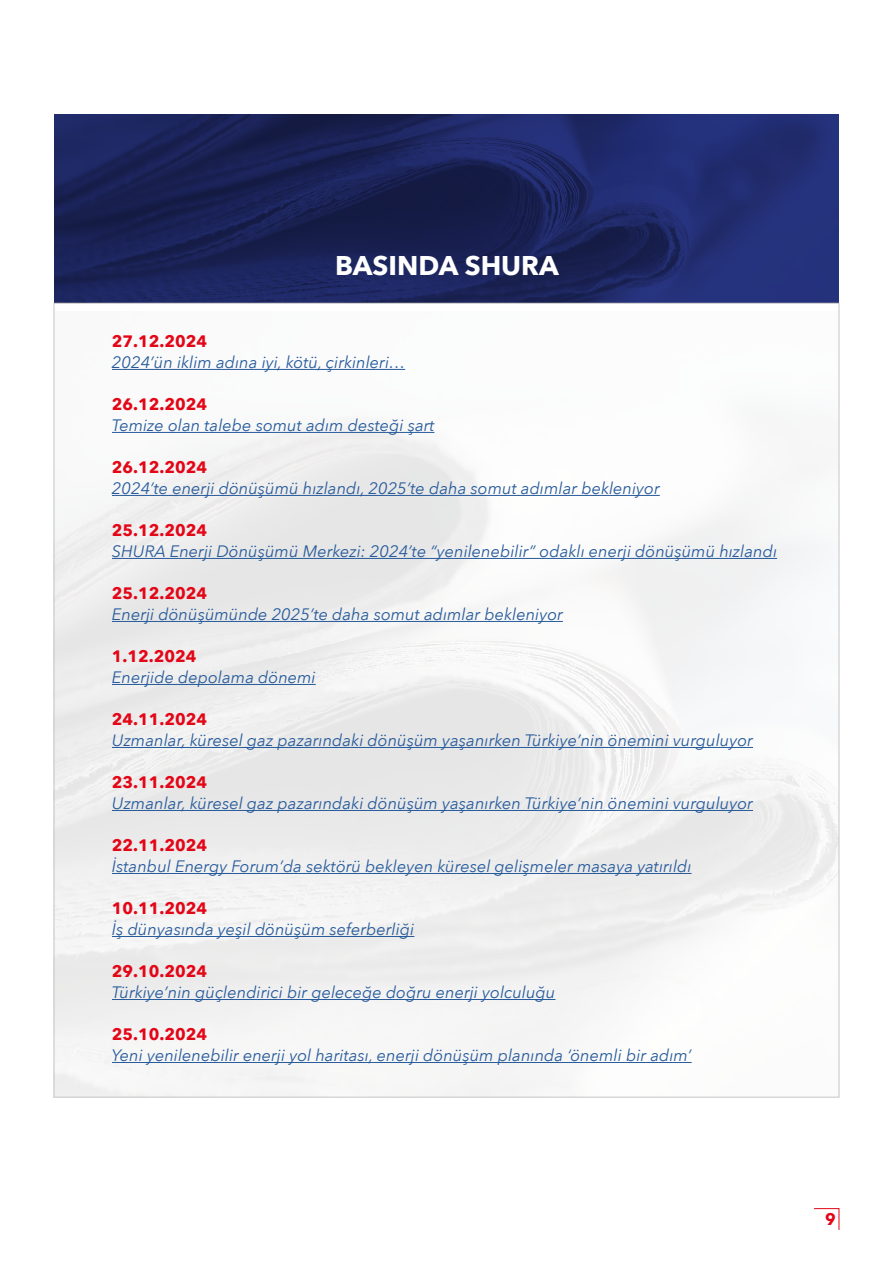
<style>
.page{position:relative;width:893px;height:1263px;background:#fff}
.page>*{position:absolute;margin:0;border:0;box-sizing:border-box;transform-origin:0 0}
.t1{font:700 27px "Avenir Next";color:#fff}
.t2{font:italic 16.5px "Avenir Next";color:#275b9b}
.t3{font:700 16.5px "Avenir Next";color:#e30617}
</style>
<div class="page">
<img style="left:54px;top:114px;width:784px;height:189px">
<hr style="left:112px;top:369px;width:293px;height:1px;background:#275b9b">
<hr style="left:112px;top:432px;width:322px;height:1px;background:#275b9b">
<hr style="left:112px;top:495px;width:548px;height:1px;background:#275b9b">
<hr style="left:112px;top:558px;width:665px;height:1px;background:#275b9b">
<hr style="left:112px;top:621px;width:451px;height:1px;background:#275b9b">
<hr style="left:112px;top:684px;width:204px;height:1px;background:#275b9b">
<hr style="left:112px;top:747px;width:641px;height:1px;background:#275b9b">
<hr style="left:112px;top:810px;width:641px;height:1px;background:#275b9b">
<hr style="left:112px;top:873px;width:579px;height:1px;background:#275b9b">
<hr style="left:112px;top:936px;width:302px;height:1px;background:#275b9b">
<hr style="left:112px;top:999px;width:443px;height:1px;background:#275b9b">
<hr style="left:112px;top:1062px;width:580px;height:1px;background:#275b9b">
<svg style="left:814px;top:1208px;width:26px;height:22px"></svg>
<h1 class="t1" style="left:335px;top:242px;width:225px">BASINDA SHURA</h1>
<p class="t3" style="left:112px;top:327px;width:97px">27.12.2024</p>
<p class="t2" style="left:112px;top:348px;width:295px">2024’ün iklim adına iyi, kötü, çirkinleri…</p>
<p class="t3" style="left:112px;top:390px;width:97px">26.12.2024</p>
<p class="t2" style="left:112px;top:411px;width:324px">Temize olan talebe somut adım desteği şart</p>
<p class="t3" style="left:112px;top:453px;width:97px">26.12.2024</p>
<p class="t2" style="left:112px;top:474px;width:549px">2024’te enerji dönüşümü hızlandı, 2025’te daha somut adımlar bekleniyor</p>
<p class="t3" style="left:112px;top:516px;width:97px">25.12.2024</p>
<p class="t2" style="left:112px;top:537px;width:667px">SHURA Enerji Dönüşümü Merkezi: 2024’te “yenilenebilir” odaklı enerji dönüşümü hızlandı</p>
<p class="t3" style="left:112px;top:579px;width:97px">25.12.2024</p>
<p class="t2" style="left:112px;top:600px;width:452px">Enerji dönüşümünde 2025’te daha somut adımlar bekleniyor</p>
<p class="t3" style="left:112px;top:642px;width:86px">1.12.2024</p>
<p class="t2" style="left:112px;top:663px;width:205px">Enerjide depolama dönemi</p>
<p class="t3" style="left:112px;top:705px;width:97px">24.11.2024</p>
<p class="t2" style="left:112px;top:726px;width:643px">Uzmanlar, küresel gaz pazarındaki dönüşüm yaşanırken Türkiye’nin önemini vurguluyor</p>
<p class="t3" style="left:112px;top:768px;width:97px">23.11.2024</p>
<p class="t2" style="left:112px;top:789px;width:643px">Uzmanlar, küresel gaz pazarındaki dönüşüm yaşanırken Türkiye’nin önemini vurguluyor</p>
<p class="t3" style="left:112px;top:831px;width:97px">22.11.2024</p>
<p class="t2" style="left:112px;top:852px;width:581px">İstanbul Energy Forum’da sektörü bekleyen küresel gelişmeler masaya yatırıldı</p>
<p class="t3" style="left:112px;top:894px;width:97px">10.11.2024</p>
<p class="t2" style="left:112px;top:915px;width:304px">İş dünyasında yeşil dönüşüm seferberliği</p>
<p class="t3" style="left:112px;top:957px;width:97px">29.10.2024</p>
<p class="t2" style="left:112px;top:978px;width:445px">Türkiye’nin güçlendirici bir geleceğe doğru enerji yolculuğu</p>
<p class="t3" style="left:112px;top:1020px;width:97px">25.10.2024</p>
<p class="t2" style="left:112px;top:1041px;width:581px">Yeni yenilenebilir enerji yol haritası, enerji dönüşüm planında ‘önemli bir adım’</p>
<p class="t3" style="left:825px;top:1205px;width:12px">9</p>
</div>
